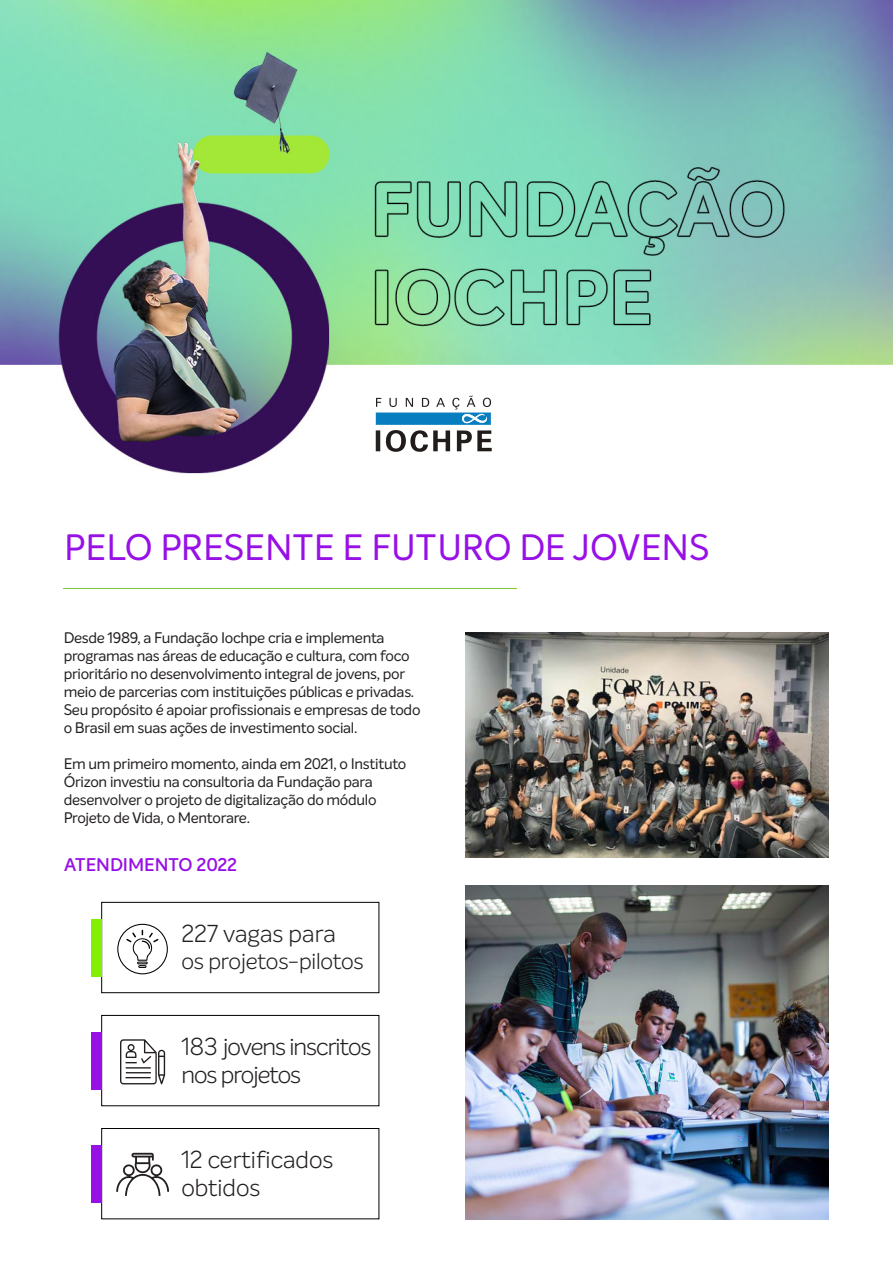
<style>
.page{position:relative;width:893px;height:1263px;background:#fff}
.page>*{position:absolute;margin:0;border:0;box-sizing:border-box;transform-origin:0 0}
.t1{font:36px "Intelo";color:#9710e6}
.t2{font:300 24px/28.8px "Intelo";letter-spacing:-.01em;color:#231f20}
.t3{font:300 24px/28.8px "Intelo";letter-spacing:-.04em;color:#231f20}
.t4{font:300 22.5px "Intelo";letter-spacing:-.01em;color:#231f20}
.t5{font:600 18px "Intelo";color:#9710e6}
.t6{font:15px/18px "Intelo";letter-spacing:-.02em;color:#231f20}
</style>
<div class="page">
<img style="left:0;top:0;width:893px;height:1220px">
<hr style="left:64px;top:588px;width:453px;height:1px;background:#84c440">
<div style="left:101px;top:902px;width:278px;height:91px;border:1px solid #000"></div>
<div style="left:91px;top:918px;width:10px;height:58px;background:#84ef03"></div>
<div style="left:101px;top:1015px;width:278px;height:91px;border:1px solid #000"></div>
<div style="left:91px;top:1032px;width:10px;height:57px;background:#9710e6"></div>
<div style="left:101px;top:1128px;width:278px;height:91px;border:1px solid #000"></div>
<div style="left:91px;top:1145px;width:10px;height:58px;background:#9710e6"></div>
<img style="left:465px;top:632px;width:364px;height:225px">
<img style="left:465px;top:885px;width:364px;height:335px">
<svg style="left:116px;top:1153px;width:53px;height:43px"></svg>
<svg style="left:117px;top:924px;width:51px;height:50px"></svg>
<svg style="left:120px;top:1039px;width:45px;height:45px"></svg>
<svg style="left:376px;top:395px;width:116px;height:58px"></svg>
<h1 class="t1" style="left:64px;top:525px;width:647px">PELO PRESENTE E FUTURO DE JOVENS</h1>
<p class="t6" style="left:64px;top:629px;width:358px">Desde 1989, a Fundação Iochpe cria e implementa programas nas áreas de educação e cultura, com foco prioritário no desenvolvimento integral de jovens, por meio de parcerias com instituições públicas e privadas.<br>Seu propósito é apoiar profissionais e empresas de todo o Brasil em suas ações de investimento social.</p>
<p class="t6" style="left:64px;top:755px;width:344px">Em um primeiro momento, ainda em 2021, o Instituto Órizon investiu na consultoria da Fundação para desenvolver o projeto de digitalização do módulo Projeto de Vida, o Mentorare.</p>
<p class="t5" style="left:64px;top:853px;width:175px">ATENDIMENTO 2022</p>
<h2 class="t2" style="left:181px;top:918px;width:156px">227 vagas para</h2>
<h3 class="t4" style="left:181px;top:947px;width:184px">os projetos-pilotos</h3>
<h2 class="t3" style="left:181px;top:1032px;width:192px">183 jovens inscritos nos projetos</h2>
<h2 class="t2" style="left:181px;top:1145px;width:154px">12 certificados obtidos</h2>
</div>
